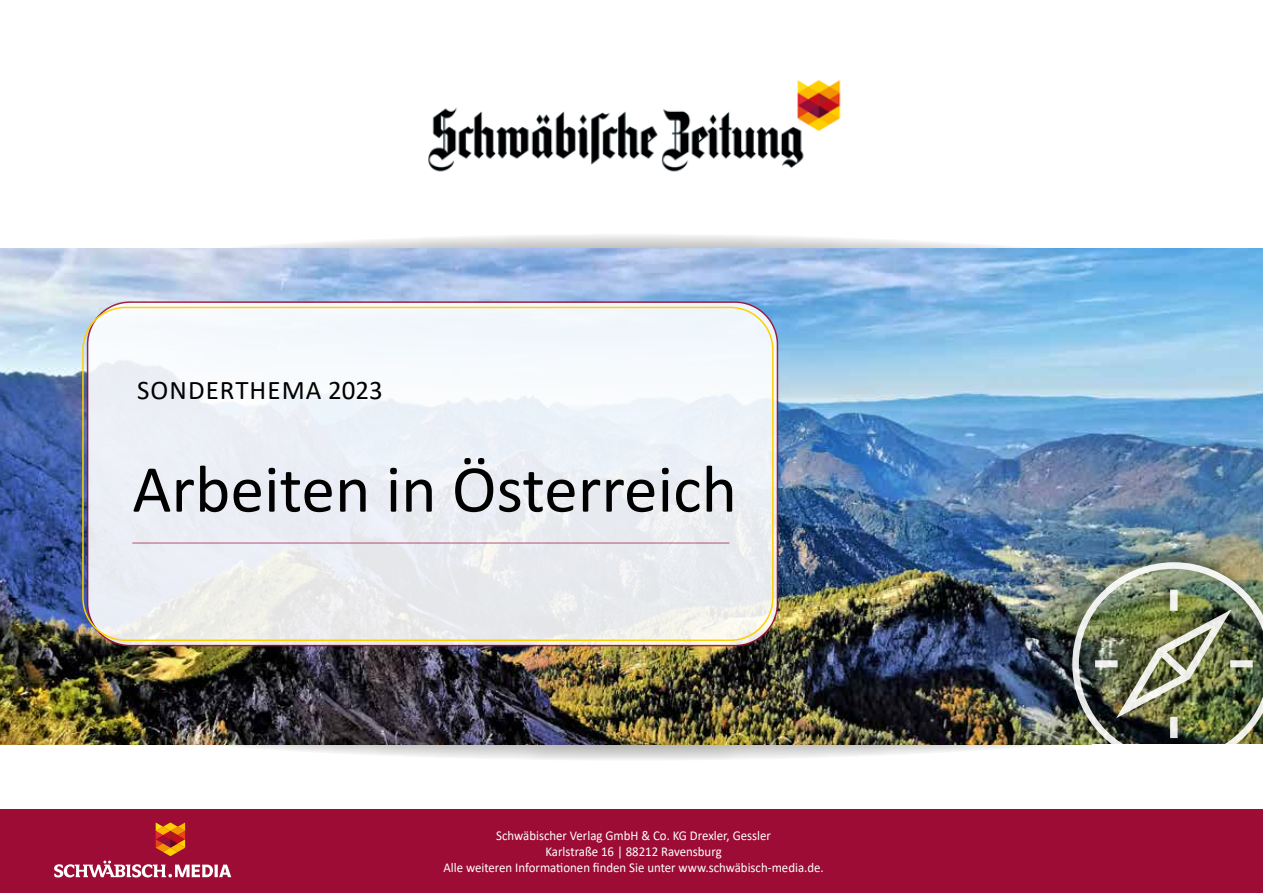
<style>
.page{position:relative;width:1263px;height:893px;background:#fff}
.page>*{position:absolute;margin:0;border:0;box-sizing:border-box;transform-origin:0 0}
.t1{font:67.5px "Calibri";color:#000}
.t2{font:27px "Calibri";letter-spacing:.04em;color:#000}
.t3{font:13.5px/16.2px "Calibri";color:#fff;text-align:center;scale:.95 1}
</style>
<div class="page">
<svg style="left:0;top:744px;width:1059px;height:16px"></svg>
<svg style="left:0;top:234px;width:1263px;height:119px"></svg>
<img style="left:0;top:249px;width:1263px;height:495px">
<div style="left:0;top:809px;width:1263px;height:84px;background:#9c0c35"></div>
<div style="left:88px;top:302px;width:689px;height:344px;background:linear-gradient(to bottom,#f4f9fd,#e7e6ea);border-radius:43px"></div>
<div style="left:87px;top:301px;width:691px;height:345px;border:2px solid #9c0c35;border-radius:43px"></div>
<div style="left:82px;top:307px;width:691px;height:334px;border:2px solid #ffd000;border-radius:43px"></div>
<hr style="left:132px;top:543px;width:597px;height:1px;background:#9c0c35">
<div style="left:1059px;top:549px;width:204px;height:217px;background:#000;opacity:.5"></div>
<img style="left:1072px;top:562px;width:191px;height:203px">
<div style="left:1093px;top:744px;width:170px;height:35px;background:#fff"></div>
<img style="left:428px;top:79px;width:413px;height:93px">
<svg style="left:54px;top:822px;width:177px;height:55px"></svg>
<h2 class="t2" style="left:137px;top:371px;width:247px">SONDERTHEMA 2023</h2>
<h1 class="t1" style="left:132px;top:442px;width:606px">Arbeiten in Österreich</h1>
<p class="t3" style="left:443px;top:827px;width:402px">Schwäbischer Verlag GmbH &amp; Co. KG Drexler, Gessler<br>Karlstraße 16 | 88212 Ravensburg<br>Alle weiteren Informationen finden Sie unter www.schwäbisch-media.de.</p>
</div>
